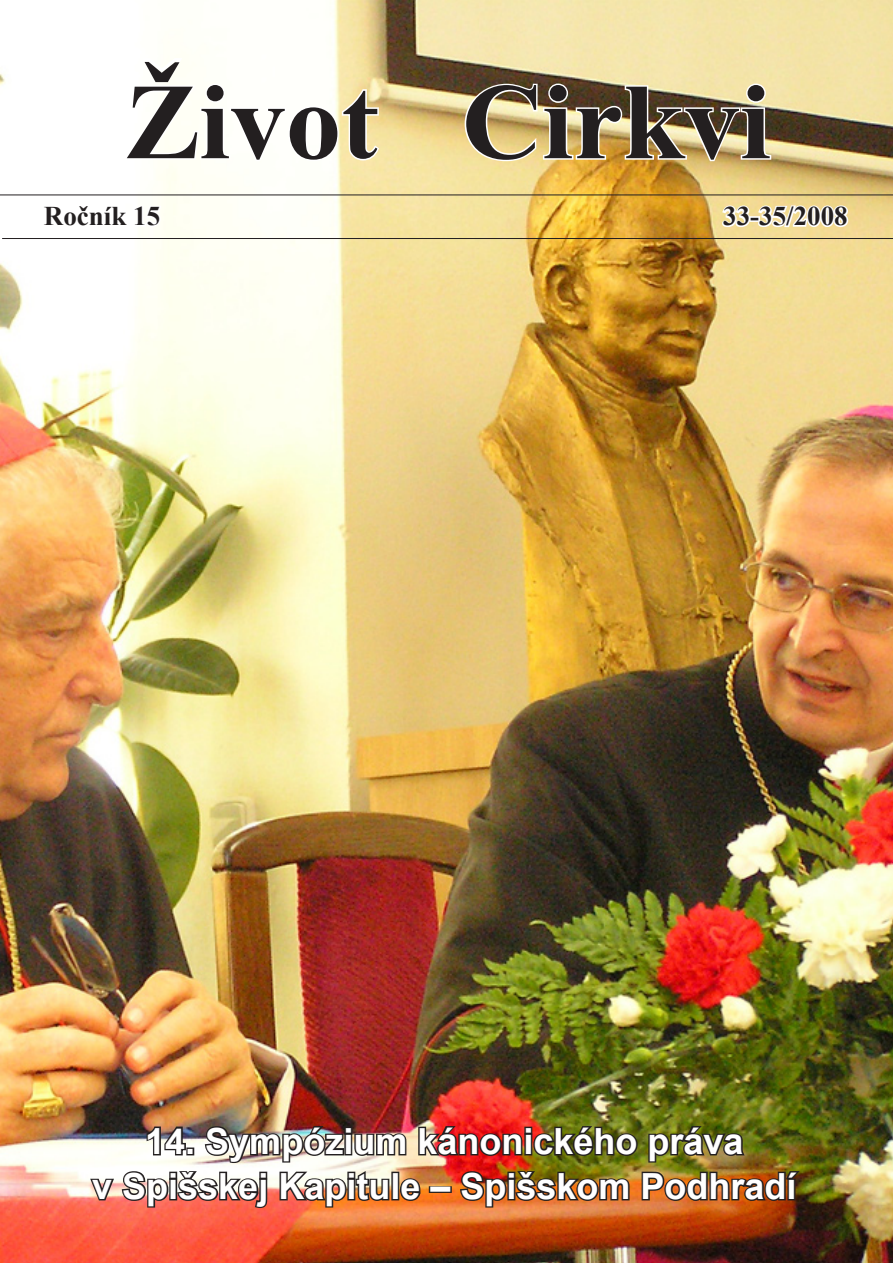
<style>
.page{position:relative;width:893px;height:1263px;background:#fff}
.page>*{position:absolute;margin:0;border:0;box-sizing:border-box;transform-origin:0 0}
.t1{font:700 108px "Times New Roman";color:#231f20}
.t2{font:700 36px/45px "Arial";color:#fff;text-align:center}
.t3{font:700 27px "Times New Roman";color:#231f20}
</style>
<div class="page">
<img style="left:0;top:0;width:893px;height:1263px">
<img style="left:463px;top:82px;width:310px;height:82px">
<svg style="left:41px;top:57px;width:340px;height:172px"></svg>
<svg style="left:719px;top:194px;width:131px;height:35px"></svg>
<hr style="left:0;top:195px;width:893px;height:1px;background:#231f20">
<hr style="left:2px;top:238px;width:891px;height:1px;background:#231f20">
<img style="left:88px;top:1124px;width:715px;height:86px">
<h1 class="t1" style="left:125px;top:47px;width:647px">Život Cirkvi</h1>
<p class="t3" style="left:44px;top:198px;width:118px">Ročník 15</p>
<p class="t3" style="left:723px;top:198px;width:126px">33-35/2008</p>
<p class="t2" style="left:92px;top:1120px;width:706px">14. Sympózium kánonického práva<br>v Spišskej Kapitule – Spišskom Podhradí</p>
</div>
